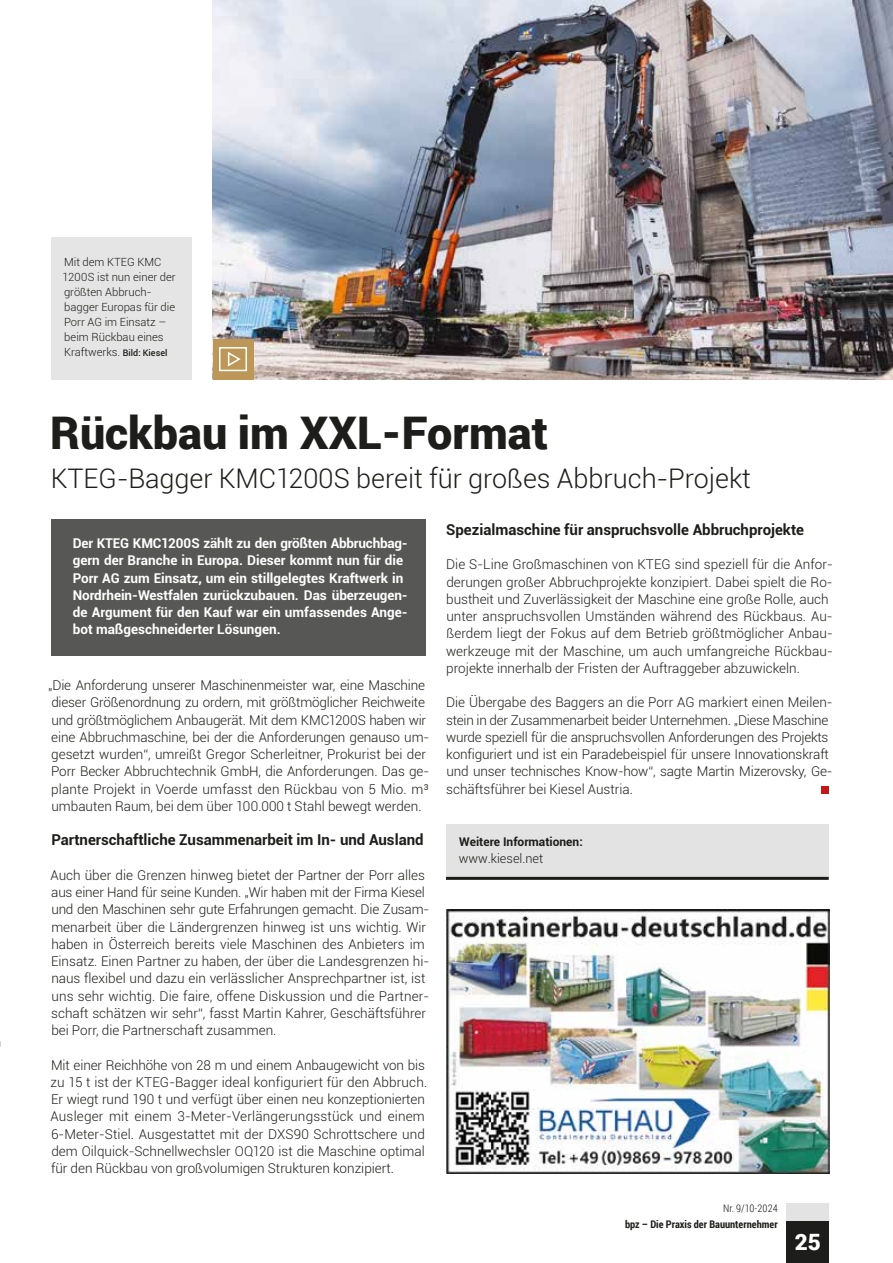
<style>
.page{position:relative;width:893px;height:1263px;background:#fff}
.page>*{position:absolute;margin:0;border:0;box-sizing:border-box;transform-origin:0 0}
.t1{font:900 45px "Roboto";color:#1d1d1b}
.t2{font:300 27px "Roboto";color:#1d1d1b}
.t3{font:900 22.5px "Roboto";color:#fff}
.t4{font:700 15px "Roboto";color:#1d1d1b}
.t5{font:300 13.5px/17.2px "Roboto";color:#1d1d1b}
.t6{font:700 13.5px/17.2px "Roboto";color:#fff}
.t7{font:300 12.75px "Roboto";color:#1d1d1b}
.t8{font:700 12px "Roboto";color:#1d1d1b}
.t9{font:300 11.25px/15px "Roboto";color:#1d1d1b}
.t10{font:700 10.5px "Roboto Condensed";color:#1d1d1b}
.t11{font:300 10.5px "Roboto Condensed";color:#1d1d1b}
.s1{font-weight:500;font-size:9px}
</style>
<div class="page">
<div style="left:821px;top:786px;width:7px;height:8px;background:#c51718"></div>
<div style="left:51px;top:519px;width:374px;height:137px;background:#575756"></div>
<div style="left:446px;top:824px;width:383px;height:54px;background:#e3e3e3"></div>
<hr style="left:446px;top:877px;width:383px;height:3px;background:#1d1d1b">
<img style="left:213px;top:0;width:680px;height:380px">
<div style="left:51px;top:237px;width:140px;height:143px;background:#e3e3e3"></div>
<div style="left:213px;top:339px;width:40px;height:40px;background:#bc9758"></div>
<div style="left:219px;top:347px;width:28px;height:24px;background:#bc9758;border:2px solid #fff"></div>
<svg style="left:227px;top:352px;width:14px;height:15px"></svg>
<div style="left:787px;top:1220px;width:42px;height:43px;background:#1d1d1b"></div>
<div style="left:787px;top:1203px;width:42px;height:17px;background:#e3e3e3"></div>
<img style="left:446px;top:909px;width:383px;height:264px">
<p class="t9" style="left:63px;top:254px;width:115px">Mit dem KTEG KMC<br>1200S ist nun einer der größten Abbruch&shy;bagger Europas für die<br>Porr AG im Einsatz – beim Rückbau eines<br>Kraftwerks. <span class="s1">Bild: Kiesel</span></p>
<h1 class="t1" style="left:50px;top:401px;width:499px">Rückbau im XXL-Format</h1>
<h2 class="t2" style="left:51px;top:460px;width:702px">KTEG-Bagger KMC1200S bereit für großes Abbruch-Projekt</h2>
<p class="t4" style="left:446px;top:519px;width:359px">Spezialmaschine für anspruchsvolle Abbruchprojekte</p>
<p class="t5" style="left:446px;top:555px;width:388px">Die S-Line Großmaschinen von KTEG sind speziell für die Anfor&shy;derungen großer Abbruchprojekte konzipiert. Dabei spielt die Ro&shy;bustheit und Zuverlässigkeit der Maschine eine große Rolle, auch unter anspruchsvollen Umständen während des Rückbaus. Au&shy;ßerdem liegt der Fokus auf dem Betrieb größtmöglicher Anbau&shy;werkzeuge mit der Maschine, um auch umfangreiche Rückbau&shy;projekte innerhalb der Fristen der Auftraggeber abzuwickeln.</p>
<p class="t5" style="left:446px;top:693px;width:388px">Die Übergabe des Baggers an die Porr AG markiert einen Meilen&shy;stein in der Zusammenarbeit beider Unternehmen. „Diese Maschine wurde speziell für die anspruchsvollen Anforderungen des Projekts konfiguriert und ist ein Paradebeispiel für unsere Innovationskraft und unser technisches Know-how“, sagte Martin Mizerovsky, Ge&shy;schäftsführer bei Kiesel Austria.</p>
<p class="t6" style="left:73px;top:534px;width:337px">Der KTEG KMC1200S zählt zu den größten Abbruchbag&shy;gern der Branche in Europa. Dieser kommt nun für die Porr AG zum Einsatz, um ein stillgelegtes Kraftwerk in Nordrhein-Westfalen zurückzubauen. Das überzeugen&shy;de Argument für den Kauf war ein umfassendes Ange&shy;bot maßgeschneiderter Lösungen.</p>
<p class="t5" style="left:48px;top:676px;width:383px">„Die Anforderung unserer Maschinenmeister war, eine Maschine dieser Größenordnung zu ordern, mit größtmöglicher Reichweite und größtmöglichem Anbaugerät. Mit dem KMC1200S haben wir eine Abbruchmaschine, bei der die Anforderungen genauso um&shy;gesetzt wurden“, umreißt Gregor Scherleitner, Prokurist bei der Porr Becker Abbruchtechnik GmbH, die Anforderungen. Das ge&shy;plante Projekt in Voerde umfasst den Rückbau von 5 Mio. m³ umbauten Raum, bei dem über 100.000 t Stahl bewegt werden.</p>
<p class="t4" style="left:51px;top:829px;width:374px">Partnerschaftliche Zusammenarbeit im In- und Ausland</p>
<p class="t5" style="left:51px;top:866px;width:380px">Auch über die Grenzen hinweg bietet der Partner der Porr alles aus einer Hand für seine Kunden. „Wir haben mit der Firma Kiesel und den Maschinen sehr gute Erfahrungen gemacht. Die Zusam&shy;menarbeit über die Ländergrenzen hinweg ist uns wichtig. Wir haben in Österreich bereits viele Maschinen des Anbieters im Einsatz. Einen Partner zu haben, der über die Landesgrenzen hi&shy;naus flexibel und dazu ein verlässlicher Ansprechpartner ist, ist uns sehr wichtig. Die faire, offene Diskussion und die Partner&shy;schaft schätzen wir sehr“, fasst Martin Kahrer, Geschäftsführer bei Porr, die Partnerschaft zusammen.</p>
<p class="t5" style="left:51px;top:1056px;width:378px">Mit einer Reichhöhe von 28 m und einem Anbaugewicht von bis zu 15 t ist der KTEG-Bagger ideal konfiguriert für den Abbruch.<br>Er wiegt rund 190 t und verfügt über einen neu konzeptionierten Ausleger mit einem 3-Meter-Verlängerungsstück und einem 6-Meter-Stiel. Ausgestattet mit der DXS90 Schrottschere und dem Oilquick-Schnellwechsler OQ120 ist die Maschine optimal für den Rückbau von großvolumigen Strukturen konzipiert.</p>
<p class="t8" style="left:459px;top:833px;width:125px">Weitere Informationen:</p>
<p class="t7" style="left:459px;top:850px;width:86px">www.kiesel.net</p>
<p class="t11" style="left:723px;top:1201px;width:56px">Nr. 9/10-2024</p>
<p class="t10" style="left:625px;top:1217px;width:154px">bpz – Die Praxis der Bauunternehmer</p>
<h3 class="t3" style="left:795px;top:1226px;width:28px">25</h3>
</div>
